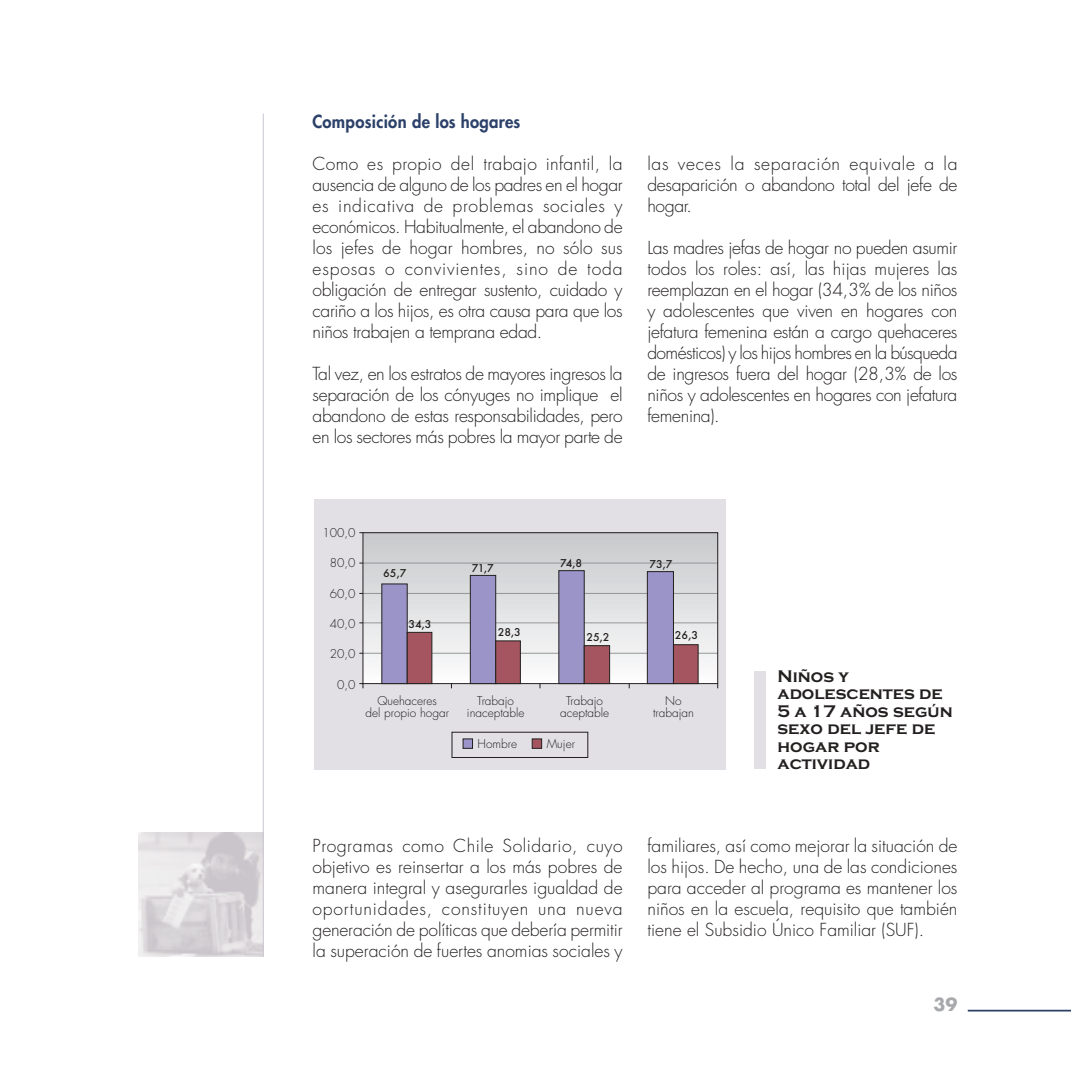
<style>
.page{position:relative;width:1071px;height:1071px;background:#fff}
.page>*{position:absolute;margin:0;border:0;box-sizing:border-box;transform-origin:0 0}
.t1{font:300 17.5px/21px "Futura";letter-spacing:-.02em;color:#231f1f;text-align:justify}
.t2{font:700 17.5px/17.5px "Copperplate Gothic";color:#231f1f}
.t3{font:800 17.5px "Futura";letter-spacing:.02em;color:#2c4169;scale:.95 1}
.t4{font:700 17.5px "Futura";color:#a7a9ac}
.t5{font:300 11.9px/11.9px "Futura";color:#231f1f;text-align:center}
.t6{font:500 11.9px "Futura T";color:#231f1f}
</style>
<div class="page">
<div style="left:314px;top:499px;width:412px;height:270px;background:#e2e0e5"></div>
<hr style="left:363px;top:533px;width:355px;height:2px;background:#c7c8cb">
<hr style="left:363px;top:535px;width:355px;height:2px;background:#c8cacc">
<hr style="left:363px;top:537px;width:355px;height:3px;background:#c8cbcd">
<hr style="left:363px;top:540px;width:355px;height:2px;background:#cacccd">
<hr style="left:363px;top:542px;width:355px;height:3px;background:#cbccce">
<hr style="left:363px;top:545px;width:355px;height:2px;background:#cccdcf">
<hr style="left:363px;top:547px;width:355px;height:2px;background:#ccced0">
<hr style="left:363px;top:549px;width:355px;height:3px;background:#cdcfd1">
<hr style="left:363px;top:552px;width:355px;height:2px;background:#ced0d1">
<hr style="left:363px;top:554px;width:355px;height:3px;background:#cfd0d2">
<hr style="left:363px;top:557px;width:355px;height:2px;background:#d0d1d3">
<hr style="left:363px;top:559px;width:355px;height:2px;background:#d1d2d4">
<hr style="left:363px;top:561px;width:355px;height:3px;background:#d1d3d5">
<hr style="left:363px;top:564px;width:355px;height:2px;background:#d2d4d5">
<hr style="left:363px;top:566px;width:355px;height:3px;background:#d3d5d6">
<hr style="left:363px;top:569px;width:355px;height:2px;background:#d4d5d7">
<hr style="left:363px;top:571px;width:355px;height:2px;background:#d5d6d7">
<hr style="left:363px;top:573px;width:355px;height:3px;background:#d6d7d7">
<hr style="left:363px;top:576px;width:355px;height:2px;background:#d6d7d8">
<hr style="left:363px;top:578px;width:355px;height:3px;background:#d7d8da">
<hr style="left:363px;top:581px;width:355px;height:2px;background:#d7d8db">
<hr style="left:363px;top:583px;width:355px;height:2px;background:#d8dadc">
<hr style="left:363px;top:585px;width:355px;height:3px;background:#dadbdc">
<hr style="left:363px;top:588px;width:355px;height:2px;background:#dbdcdd">
<hr style="left:363px;top:590px;width:355px;height:3px;background:#dbddde">
<hr style="left:363px;top:593px;width:355px;height:2px;background:#dcdddf">
<hr style="left:363px;top:595px;width:355px;height:2px;background:#dddee0">
<hr style="left:363px;top:597px;width:355px;height:3px;background:#dedfe0">
<hr style="left:363px;top:600px;width:355px;height:2px;background:#dfe0e0">
<hr style="left:363px;top:609px;width:355px;height:3px;background:#e3e4e5">
<hr style="left:363px;top:612px;width:355px;height:2px;background:#e4e5e6">
<hr style="left:363px;top:614px;width:355px;height:3px;background:#e5e6e7">
<hr style="left:363px;top:617px;width:355px;height:2px;background:#e6e6e7">
<hr style="left:363px;top:619px;width:355px;height:2px;background:#e6e7e8">
<hr style="left:363px;top:621px;width:355px;height:3px;background:#e7e8e9">
<hr style="left:363px;top:624px;width:355px;height:2px;background:#e8e9ea">
<hr style="left:363px;top:626px;width:355px;height:3px;background:#e9eaeb">
<hr style="left:363px;top:629px;width:355px;height:2px;background:#eaebec">
<hr style="left:363px;top:631px;width:355px;height:2px;background:#ebecec">
<hr style="left:363px;top:633px;width:355px;height:3px;background:#ececed">
<hr style="left:363px;top:636px;width:355px;height:2px;background:#ecedee">
<hr style="left:363px;top:638px;width:355px;height:2px;background:#edeeee">
<hr style="left:363px;top:640px;width:355px;height:3px;background:#eee">
<hr style="left:363px;top:643px;width:355px;height:2px;background:#eeefef">
<hr style="left:363px;top:645px;width:355px;height:3px;background:#efeff0">
<hr style="left:363px;top:648px;width:355px;height:2px;background:#f0f0f1">
<hr style="left:363px;top:650px;width:355px;height:2px;background:#f1f1f2">
<hr style="left:363px;top:652px;width:355px;height:3px;background:#f1f2f2">
<hr style="left:363px;top:655px;width:355px;height:2px;background:#f2f3f3">
<hr style="left:363px;top:657px;width:355px;height:3px;background:#f3f4f4">
<hr style="left:363px;top:660px;width:355px;height:2px;background:#f4f4f6">
<hr style="left:363px;top:662px;width:355px;height:2px;background:#f6f6f6">
<hr style="left:363px;top:664px;width:355px;height:3px;background:#f6f6f7">
<hr style="left:363px;top:667px;width:355px;height:2px;background:#f7f7f7">
<hr style="left:363px;top:669px;width:355px;height:3px;background:#f8f8f8">
<hr style="left:363px;top:672px;width:355px;height:2px;background:#f9f9f9">
<hr style="left:363px;top:674px;width:355px;height:2px;background:#fafafb">
<hr style="left:363px;top:676px;width:355px;height:3px;background:#fcfcfc">
<hr style="left:363px;top:679px;width:355px;height:2px;background:#fdfdfd">
<hr style="left:363px;top:681px;width:355px;height:3px;background:#fff">
<hr style="left:363px;top:653px;width:355px;height:1px;background:#949598">
<hr style="left:363px;top:623px;width:355px;height:1px;background:#949598">
<hr style="left:363px;top:593px;width:355px;height:1px;background:#949598">
<hr style="left:363px;top:563px;width:355px;height:1px;background:#949598">
<div style="left:363px;top:532px;width:355px;height:152px;border:1px solid #231f1f"></div>
<div style="left:382px;top:584px;width:25px;height:100px;background:#9b94c8"></div>
<div style="left:470px;top:575px;width:26px;height:109px;background:#9b94c8;border:1px solid #231f1f"></div>
<div style="left:559px;top:570px;width:26px;height:114px;background:#9b94c8;border:1px solid #231f1f"></div>
<div style="left:647px;top:571px;width:27px;height:113px;background:#9b94c8;border:1px solid #231f1f"></div>
<div style="left:407px;top:632px;width:25px;height:52px;background:#a45560;border:1px solid #231f1f"></div>
<div style="left:495px;top:641px;width:26px;height:43px;background:#a45560;border:1px solid #231f1f"></div>
<div style="left:584px;top:645px;width:26px;height:39px;background:#a45560;border:1px solid #231f1f"></div>
<div style="left:673px;top:644px;width:25px;height:40px;background:#a45560;border:1px solid #231f1f"></div>
<svg style="left:359px;top:683px;width:5px;height:5px"></svg>
<div style="left:452px;top:732px;width:136px;height:26px;border:1px solid #231f1f"></div>
<div style="left:463px;top:739px;width:10px;height:10px;background:#9b94c8;border:1px solid #231f1f"></div>
<div style="left:532px;top:739px;width:10px;height:10px;background:#a45560;border:1px solid #231f1f"></div>
<div style="left:754px;top:672px;width:11px;height:97px;background:#e2e0e5"></div>
<img style="left:139px;top:833px;width:124px;height:124px">
<hr style="left:263px;top:114px;width:1px;height:843px;background:#cac7d1">
<hr style="left:968px;top:1010px;width:103px;height:2px;background:#2c4169">
<p class="t3" style="left:313px;top:113px;width:220px">Composición de los hogares</p>
<p class="t1" style="left:313px;top:154px;width:312px">Como es propio del trabajo infantil, la ausencia de alguno de los padres en el hogar es indicativa de problemas sociales y económicos. Habitualmente, el abandono de los jefes de hogar hombres, no sólo sus esposas o convivientes, sino de toda obligación de entregar sustento, cuidado y cariño a los hijos, es otra causa para que los niños trabajen a temprana edad.</p>
<p class="t1" style="left:313px;top:364px;width:312px">Tal vez, en los estratos de mayores ingresos la separación de los cónyuges no implique el abandono de estas responsabilidades, pero en los sectores más pobres la mayor parte de</p>
<p class="t1" style="left:647px;top:154px;width:312px">las veces la separación equivale a la desaparición o abandono total del jefe de hogar.</p>
<p class="t1" style="left:647px;top:238px;width:312px">Las madres jefas de hogar no pueden asumir todos los roles: así, las hijas mujeres las reemplazan en el hogar (34,3% de los niños y adolescentes que viven en hogares con jefatura femenina están a cargo quehaceres domésticos) y los hijos hombres en la búsqueda de ingresos fuera del hogar (28,3% de los niños y adolescentes en hogares con jefatura femenina).</p>
<p class="t5" style="left:322px;top:528px;width:35px">100,0</p>
<p class="t5" style="left:330px;top:558px;width:27px">80,0</p>
<p class="t5" style="left:330px;top:588px;width:27px">60,0</p>
<p class="t5" style="left:330px;top:619px;width:27px">40,0</p>
<p class="t5" style="left:330px;top:649px;width:27px">20,0</p>
<p class="t5" style="left:337px;top:680px;width:20px">0,0</p>
<p class="t6" style="left:383px;top:568px;width:25px">65,7</p>
<p class="t6" style="left:409px;top:619px;width:24px">34,3</p>
<p class="t6" style="left:472px;top:563px;width:24px">71,7</p>
<p class="t6" style="left:560px;top:558px;width:23px">74,8</p>
<p class="t6" style="left:650px;top:559px;width:25px">73,7</p>
<p class="t6" style="left:498px;top:627px;width:25px">28,3</p>
<p class="t6" style="left:586px;top:632px;width:25px">25,2</p>
<p class="t6" style="left:675px;top:630px;width:25px">26,3</p>
<p class="t5" style="left:365px;top:696px;width:85px">Quehaceres<br>del propio hogar</p>
<p class="t5" style="left:467px;top:696px;width:59px">Trabajo inaceptable</p>
<p class="t5" style="left:560px;top:696px;width:51px">Trabajo aceptable</p>
<p class="t5" style="left:653px;top:696px;width:42px">No trabajan</p>
<p class="t5" style="left:478px;top:739px;width:41px">Hombre</p>
<p class="t5" style="left:547px;top:739px;width:30px">Mujer</p>
<p class="t2" style="left:778px;top:667px;width:177px">Niños y adolescentes de<br>5 a 17 años según sexo del jefe de hogar por actividad</p>
<p class="t1" style="left:313px;top:837px;width:312px">Programas como Chile Solidario, cuyo objetivo es reinsertar a los más pobres de manera integral y asegurarles igualdad de oportunidades, constituyen una nueva generación de políticas que debería permitir la superación de fuertes anomias sociales y</p>
<p class="t1" style="left:647px;top:837px;width:312px">familiares, así como mejorar la situación de los hijos. De hecho, una de las condiciones para acceder al programa es mantener los niños en la escuela, requisito que también tiene el Subsidio Único Familiar (SUF).</p>
<p class="t4" style="left:933px;top:997px;width:26px">39</p>
</div>
